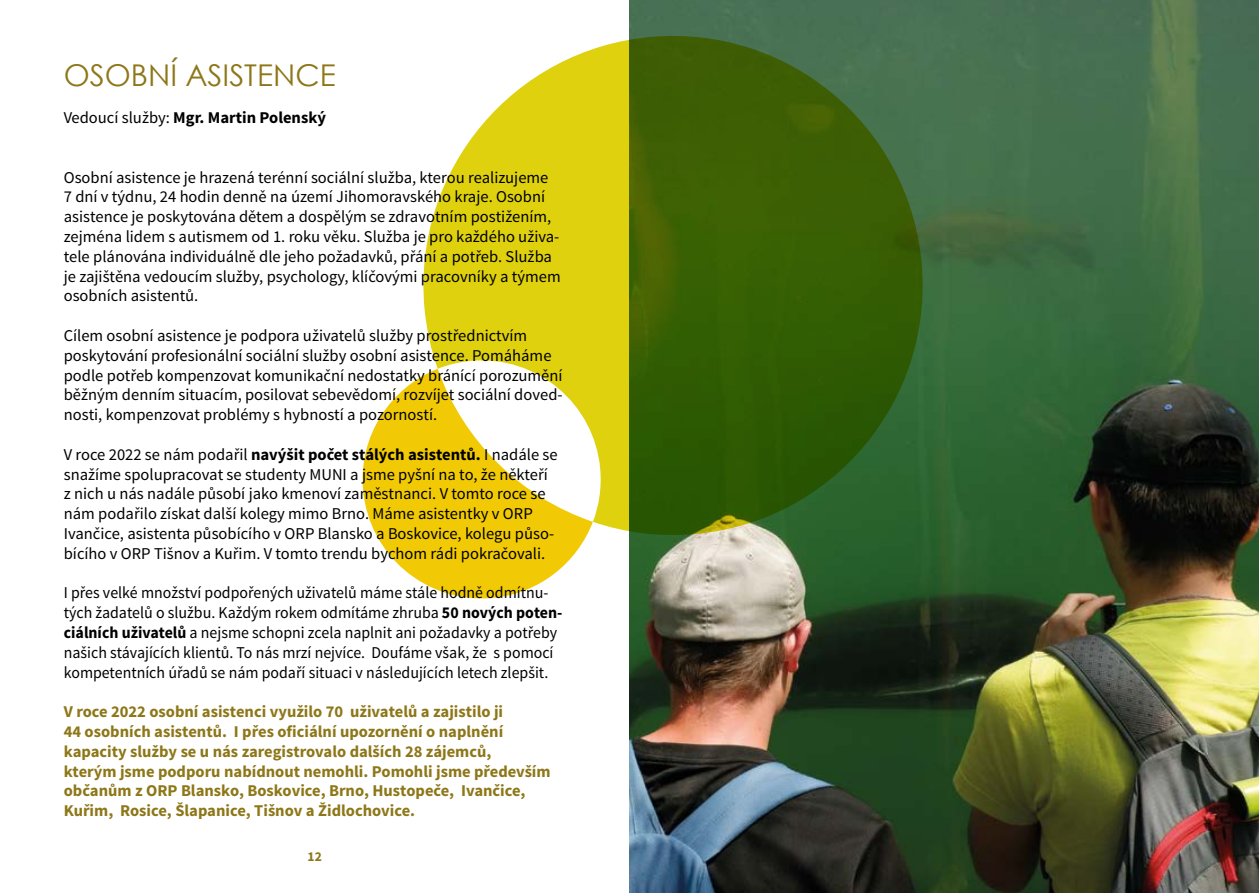
<style>
.page{position:relative;width:1259px;height:893px;background:#fff}
.page>*{position:absolute;margin:0;border:0;box-sizing:border-box;transform-origin:0 0}
.t1{font:30px "Century Gothic";color:#8d7718}
.t2{font:16.5px/19.8px "Source Sans Pro";color:#000}
.t3{font:16.5px/19.8px "Source Sans Pro";color:#000;scale:.96 1}
.t4{font:700 16.5px/19.8px "Source Sans Pro";color:#8d7718}
.t5{font:700 16.5px "Source Sans Pro";color:#000}
.t6{font:700 13.5px "Source Sans Pro";color:#8d7718}
.s1{font-weight:400}
.s2{font-weight:700}
</style>
<div class="page">
<img style="left:629px;top:0;width:630px;height:893px">
<svg style="left:423px;top:25px;width:510px;height:512px"></svg>
<svg style="left:362px;top:369px;width:231px;height:230px;fill:#f1ca05"></svg>
<h1 class="t1" style="left:64px;top:54px;width:273px">OSOBNÍ ASISTENCE</h1>
<p class="t5" style="left:64px;top:107px;width:264px"><span class="s1">Vedoucí služby:</span> Mgr. Martin Polenský</p>
<p class="t2" style="left:64px;top:167px;width:498px">Osobní asistence je hrazená terénní sociální služba, kterou realizujeme 7 dní v týdnu, 24 hodin denně na území Jihomoravského kraje. Osobní asistence je poskytována dětem a dospělým se zdravotním postižením, zejména lidem s autismem od 1. roku věku. Služba je pro každého uživa&shy;tele plánována individuálně dle jeho požadavků, přání a potřeb. Služba je zajištěna vedoucím služby, psychology, klíčovými pracovníky a týmem osobních asistentů.</p>
<p class="t2" style="left:64px;top:326px;width:500px">Cílem osobní asistence je podpora uživatelů služby prostřednictvím poskytování profesionální sociální služby osobní asistence. Pomáháme podle potřeb kompenzovat komunikační nedostatky bránící porozumění běžným denním situacím, posilovat sebevědomí, rozvíjet sociální doved&shy;nosti, kompenzovat problémy s hybností a pozorností.</p>
<p class="t2" style="left:64px;top:445px;width:495px">V roce 2022 se nám podařil <span class="s2">navýšit počet stálých asistentů.</span> I nadále se snažíme spolupracovat se studenty MUNI a jsme pyšní na to, že někteří z nich u nás nadále působí jako kmenoví zaměstnanci. V tomto roce se nám podařilo získat další kolegy mimo Brno. Máme asistentky v ORP Ivančice, asistenta působícího v ORP Blansko a Boskovice, kolegu půso&shy;bícího v ORP Tišnov a Kuřim. V tomto trendu bychom rádi pokračovali.</p>
<p class="t3" style="left:64px;top:583px;width:521px">I přes velké množství podpořených uživatelů máme stále hodně odmítnu&shy;tých žadatelů o službu. Každým rokem odmítáme zhruba <span class="s2">50 nových poten&shy;ciálních uživatelů</span> a nejsme schopni zcela naplnit ani požadavky a potřeby našich stávajících klientů. To nás mrzí nejvíce. Doufáme však, že s pomocí kompetentních úřadů se nám podaří situaci v následujících letech zlepšit.</p>
<p class="t4" style="left:64px;top:702px;width:488px">V roce 2022 osobní asistenci využilo 70 uživatelů a zajistilo ji<br>44 osobních asistentů. I přes oficiální upozornění o naplnění kapacity služby se u nás zaregistrovalo dalších 28 zájemců,<br>kterým jsme podporu nabídnout nemohli. Pomohli jsme především občanům z ORP Blansko, Boskovice, Brno, Hustopeče, Ivančice, Kuřim, Rosice, Šlapanice, Tišnov a Židlochovice.</p>
<p class="t6" style="left:308px;top:847px;width:16px">12</p>
</div>
